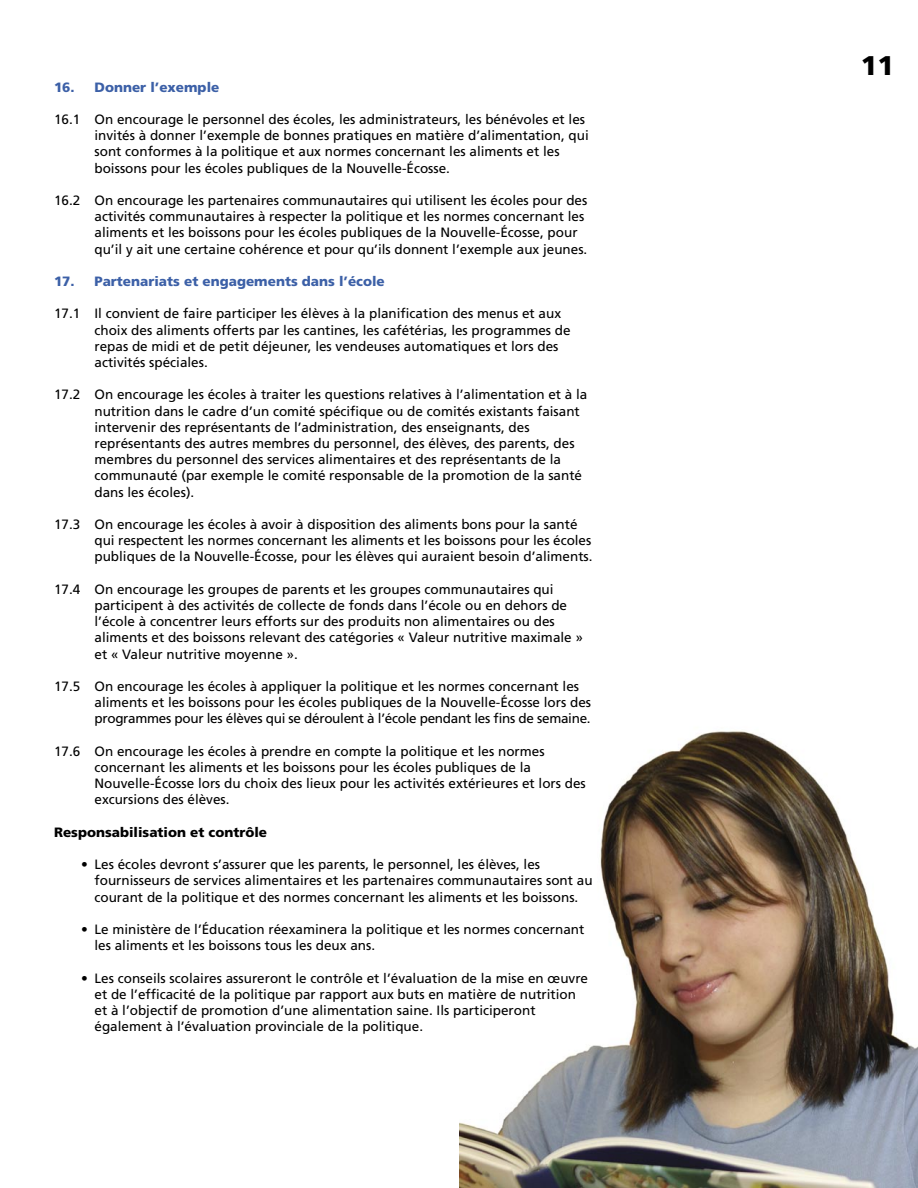
<style>
.page{position:relative;width:918px;height:1188px;background:#fff}
.page>*{position:absolute;margin:0;border:0;box-sizing:border-box;transform-origin:0 0}
.t1{font:900 27px "Frutiger";color:#000}
.t2{font:13.5px/16.2px "Frutiger";color:#000}
.t3{font:900 13.5px "Frutiger";color:#3c60a7}
.t4{font:900 13.5px "Frutiger";color:#000}
</style>
<div class="page">
<img style="left:459px;top:731px;width:459px;height:457px">
<p class="t3" style="left:54px;top:79px;width:167px">16. Donner l’exemple</p>
<p class="t2" style="left:94px;top:111px;width:496px;text-indent:-40px">16.1 On encourage le personnel des écoles, les administrateurs, les bénévoles et les invités à donner l’exemple de bonnes pratiques en matière d’alimentation, qui sont conformes à la politique et aux normes concernant les aliments et les boissons pour les écoles publiques de la Nouvelle-Écosse.</p>
<p class="t2" style="left:94px;top:192px;width:494px;text-indent:-40px">16.2 On encourage les partenaires communautaires qui utilisent les écoles pour des activités communautaires à respecter la politique et les normes concernant les aliments et les boissons pour les écoles publiques de la Nouvelle-Écosse, pour qu’il y ait une certaine cohérence et pour qu’ils donnent l’exemple aux jeunes.</p>
<p class="t3" style="left:54px;top:273px;width:332px">17. Partenariats et engagements dans l’école</p>
<p class="t2" style="left:94px;top:306px;width:478px;text-indent:-40px">17.1 Il convient de faire participer les élèves à la planification des menus et aux choix des aliments offerts par les cantines, les cafétérias, les programmes de repas de midi et de petit déjeuner, les vendeuses automatiques et lors des activités spéciales.</p>
<p class="t2" style="left:94px;top:387px;width:494px;text-indent:-40px">17.2 On encourage les écoles à traiter les questions relatives à l’alimentation et à la nutrition dans le cadre d’un comité spécifique ou de comités existants faisant intervenir des représentants de l’administration, des enseignants, des représentants des autres membres du personnel, des élèves, des parents, des membres du personnel des services alimentaires et des représentants de la communauté (par exemple le comité responsable de la promotion de la santé dans les écoles).</p>
<p class="t2" style="left:94px;top:516px;width:500px;text-indent:-40px">17.3 On encourage les écoles à avoir à disposition des aliments bons pour la santé qui respectent les normes concernant les aliments et les boissons pour les écoles publiques de la Nouvelle-Écosse, pour les élèves qui auraient besoin d’aliments.</p>
<p class="t2" style="left:94px;top:581px;width:490px;text-indent:-40px">17.4 On encourage les groupes de parents et les groupes communautaires qui participent à des activités de collecte de fonds dans l’école ou en dehors de l’école à concentrer leurs efforts sur des produits non alimentaires ou des aliments et des boissons relevant des catégories « Valeur nutritive maximale » et « Valeur nutritive moyenne ».</p>
<p class="t2" style="left:94px;top:678px;width:498px;text-indent:-40px">17.5 On encourage les écoles à appliquer la politique et les normes concernant les aliments et les boissons pour les écoles publiques de la Nouvelle-Écosse lors des programmes pour les élèves qui se déroulent à l’école pendant les fins de semaine.</p>
<p class="t2" style="left:94px;top:743px;width:493px;text-indent:-40px">17.6 On encourage les écoles à prendre en compte la politique et les normes concernant les aliments et les boissons pour les écoles publiques de la Nouvelle-Écosse lors du choix des lieux pour les activités extérieures et lors des excursions des élèves.</p>
<p class="t4" style="left:54px;top:824px;width:215px">Responsabilisation et contrôle</p>
<p class="t2" style="left:94px;top:857px;width:500px;text-indent:-14px">• Les écoles devront s’assurer que les parents, le personnel, les élèves, les fournisseurs de services alimentaires et les partenaires communautaires sont au courant de la politique et des normes concernant les aliments et les boissons.</p>
<p class="t2" style="left:94px;top:921px;width:491px;text-indent:-14px">• Le ministère de l’Éducation réexaminera la politique et les normes concernant les aliments et les boissons tous les deux ans.</p>
<p class="t2" style="left:94px;top:970px;width:495px;text-indent:-14px">• Les conseils scolaires assureront le contrôle et l’évaluation de la mise en œuvre et de l’efficacité de la politique par rapport aux buts en matière de nutrition et à l’objectif de promotion d’une alimentation saine. Ils participeront également à l’évaluation provinciale de la politique.</p>
<h1 class="t1" style="left:861px;top:50px;width:35px">11</h1>
</div>
